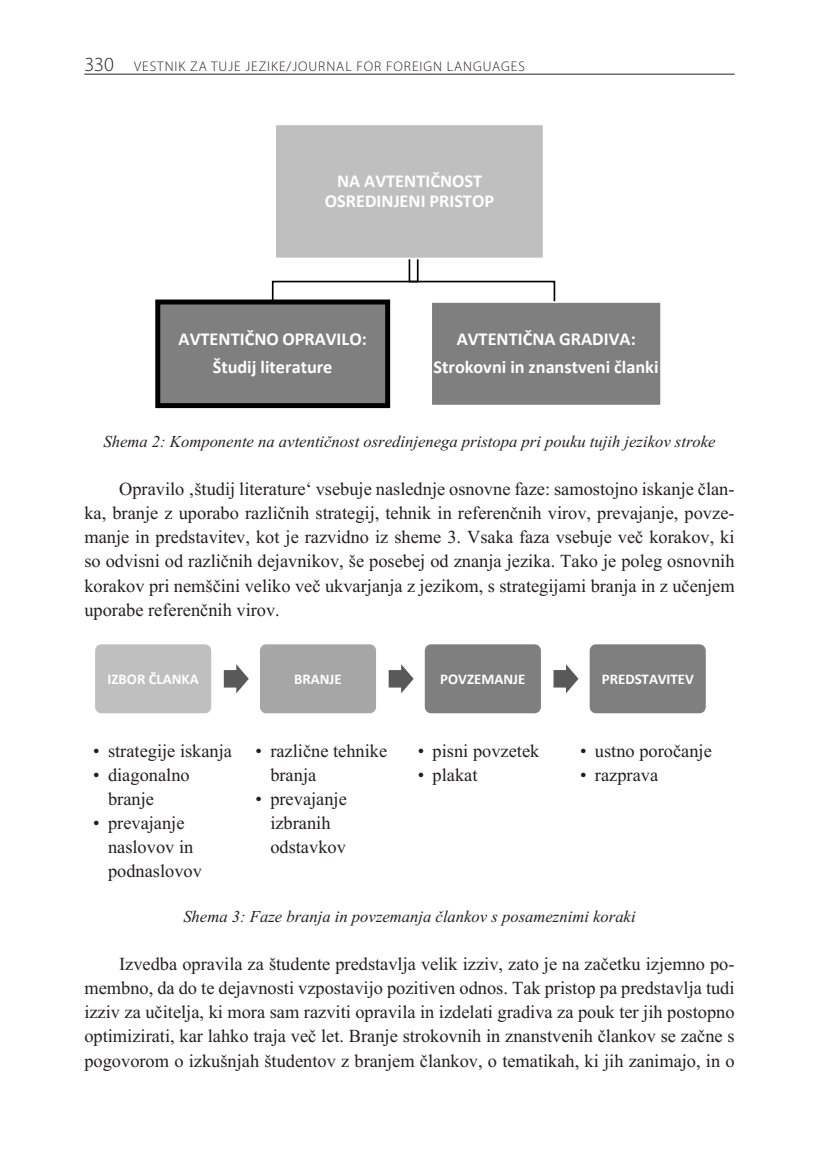
<style>
.page{position:relative;width:819px;height:1166px;background:#fff}
.page>*{position:absolute;margin:0;border:0;box-sizing:border-box;transform-origin:0 0}
.t1{font:18.38px/24.2px "ZR Cola";color:#231f20}
.t2{font:700 18.2px/27.8px "Calibri";color:#fff;text-align:center}
.tabele__slike_NASLOV{font:italic 16.62px "ZR Cola";color:#231f20}
.t3{font:700 14.88px "Calibri";color:#fff}
.t4{font:300 14px "Myriad Pro";letter-spacing:.07em;color:#231f20}
.s1{font-size:20.12px}
</style>
<div class="page">
<hr style="left:84px;top:74px;width:650px;height:1px;background:#231f20">
<svg style="left:271px;top:259px;width:285px;height:47px"></svg>
<div style="left:275px;top:124px;width:268px;height:134px;background:#bfbfbf"></div>
<div style="left:274px;top:124px;width:270px;height:135px;border:2px solid #fff"></div>
<div style="left:158px;top:302px;width:229px;height:104px;background:#7f7f7f"></div>
<div style="left:155px;top:299px;width:235px;height:109px;border:5px solid #000"></div>
<div style="left:431px;top:302px;width:230px;height:104px;background:#7f7f7f"></div>
<div style="left:430px;top:301px;width:232px;height:105px;border:2px solid #fff"></div>
<div style="left:93px;top:643px;width:120px;height:72px;background:#bfbfbf;border:2px solid #fff;border-radius:7px"></div>
<svg style="left:224px;top:664px;width:25px;height:29px"></svg>
<div style="left:258px;top:643px;width:119px;height:72px;background:#a6a6a6;border:2px solid #fff;border-radius:7px"></div>
<svg style="left:388px;top:664px;width:25px;height:29px"></svg>
<div style="left:423px;top:643px;width:119px;height:72px;background:#7f7f7f;border:2px solid #fff;border-radius:7px"></div>
<svg style="left:553px;top:664px;width:25px;height:29px"></svg>
<div style="left:588px;top:643px;width:119px;height:72px;background:#7f7f7f;border:2px solid #fff;border-radius:7px"></div>
<p class="t4" style="left:84px;top:58px;width:442px"><span class="s1">330</span> VESTNIK ZA TUJE JEZIKE/JOURNAL FOR FOREIGN LANGUAGES</p>
<p class="t2" style="left:325px;top:170px;width:171px;line-height:20.1px">NA AVTENTIČNOST<br>OSREDINJENI PRISTOP</p>
<p class="t2" style="left:179px;top:325px;width:189px">AVTENTIČNO OPRAVILO:<br>Študij literature</p>
<p class="t2" style="left:433px;top:325px;width:226px">AVTENTIČNA GRADIVA:<br>Strokovni in znanstveni članki</p>
<p class="tabele__slike_NASLOV" style="left:103px;top:429px;width:613px">Shema 2: Komponente na avtentičnost osredinjenega pristopa pri pouku tujih jezikov stroke</p>
<p class="t1" style="left:84px;top:476px;width:651px;text-align:justify;text-indent:35px">Opravilo ‚študij literature‘ vsebuje naslednje osnovne faze: samostojno iskanje član&shy;ka, branje z uporabo različnih strategij, tehnik in referenčnih virov, prevajanje, povze&shy;manje in predstavitev, kot je razvidno iz sheme 3. Vsaka faza vsebuje več korakov, ki so odvisni od različnih dejavnikov, še posebej od znanja jezika. Tako je poleg osnovnih korakov pri nemščini veliko več ukvarjanja z jezikom, s strategijami branja in z učenjem uporabe referenčnih virov.</p>
<p class="t3" style="left:107px;top:668px;width:93px">IZBOR ČLANKA</p>
<p class="t3" style="left:294px;top:668px;width:49px">BRANJE</p>
<p class="t3" style="left:440px;top:668px;width:86px">POVZEMANJE</p>
<p class="t3" style="left:601px;top:668px;width:94px">PREDSTAVITEV</p>
<p class="t1" style="left:93px;top:737px;width:140px">• strategije iskanja</p>
<p class="t1" style="left:108px;top:761px;width:83px;text-indent:-15px">• diagonalno branje</p>
<p class="t1" style="left:108px;top:810px;width:95px;text-indent:-15px">• prevajanje naslovov in podnaslovov</p>
<p class="t1" style="left:270px;top:737px;width:118px;text-indent:-15px">• različne tehnike branja</p>
<p class="t1" style="left:270px;top:786px;width:78px;text-indent:-15px">• prevajanje izbranih odstavkov</p>
<p class="t1" style="left:417px;top:737px;width:123px">• pisni povzetek</p>
<p class="t1" style="left:417px;top:761px;width:61px">• plakat</p>
<p class="t1" style="left:580px;top:737px;width:133px">• ustno poročanje</p>
<p class="t1" style="left:580px;top:761px;width:80px">• razprava</p>
<p class="tabele__slike_NASLOV" style="left:183px;top:903px;width:454px">Shema 3: Faze branja in povzemanja člankov s posameznimi koraki</p>
<p class="t1" style="left:84px;top:951px;width:651px;text-align:justify;text-indent:35px">Izvedba opravila za študente predstavlja velik izziv, zato je na začetku izjemno po&shy;membno, da do te dejavnosti vzpostavijo pozitiven odnos. Tak pristop pa predstavlja tudi izziv za učitelja, ki mora sam razviti opravila in izdelati gradiva za pouk ter jih postopno optimizirati, kar lahko traja več let. Branje strokovnih in znanstvenih člankov se začne s pogovorom o izkušnjah študentov z branjem člankov, o tematikah, ki jih zanimajo, in o</p>
</div>
